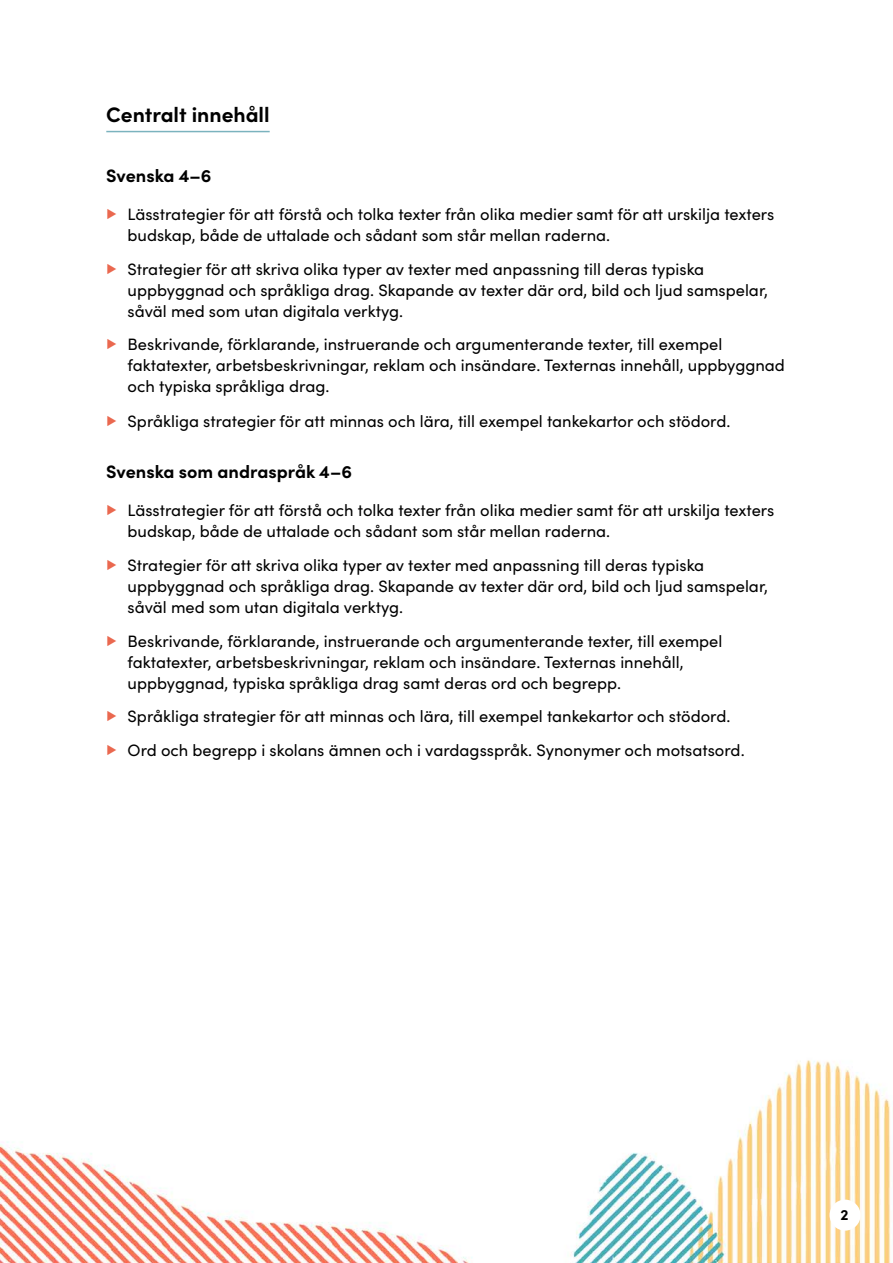
<style>
.page{position:relative;width:893px;height:1263px;background:#fff}
.page>*{position:absolute;margin:0;border:0;box-sizing:border-box;transform-origin:0 0}
.t1{font:700 21px "Sofia Pro";color:#000}
.t2{font:700 18px "Sofia Pro";color:#000}
.t3{font:16.5px/21px "Sofia Pro";color:#000}
.t4{font:700 15px "Sofia Pro";color:#000}
.s1{font-weight:700;color:#ea684f}
</style>
<div class="page">
<img style="left:0;top:130px;width:891px;height:1133px">
<div style="left:830px;top:1199px;width:30px;height:31px;background:#fff;border-radius:50%"></div>
<hr style="left:106px;top:131px;width:164px;height:1px;background:#7bb3be">
<p class="t1" style="left:106px;top:98px;width:165px">Centralt innehåll</p>
<p class="t2" style="left:106px;top:162px;width:107px">Svenska 4–6</p>
<p class="t3" style="left:128px;top:203px;width:648px;text-indent:-21px"><span class="s1">▶</span> Lässtrategier för att förstå och tolka texter från olika medier samt för att urskilja texters budskap, både de uttalade och sådant som står mellan raderna.</p>
<p class="t3" style="left:128px;top:257px;width:642px;text-indent:-21px"><span class="s1">▶</span> Strategier för att skriva olika typer av texter med anpassning till deras typiska uppbyggnad och språkliga drag. Skapande av texter där ord, bild och ljud samspelar, såväl med som utan digitala verktyg.</p>
<p class="t3" style="left:128px;top:333px;width:659px;text-indent:-21px"><span class="s1">▶</span> Beskrivande, förklarande, instruerande och argumenterande texter, till exempel faktatexter, arbetsbeskrivningar, reklam och insändare. Texternas innehåll, uppbyggnad och typiska språkliga drag.</p>
<p class="t3" style="left:106px;top:410px;width:626px"><span class="s1">▶</span> Språkliga strategier för att minnas och lära, till exempel tankekartor och stödord.</p>
<p class="t2" style="left:106px;top:458px;width:247px">Svenska som andraspråk 4–6</p>
<p class="t3" style="left:128px;top:499px;width:648px;text-indent:-21px"><span class="s1">▶</span> Lässtrategier för att förstå och tolka texter från olika medier samt för att urskilja texters budskap, både de uttalade och sådant som står mellan raderna.</p>
<p class="t3" style="left:128px;top:554px;width:642px;text-indent:-21px"><span class="s1">▶</span> Strategier för att skriva olika typer av texter med anpassning till deras typiska uppbyggnad och språkliga drag. Skapande av texter där ord, bild och ljud samspelar, såväl med som utan digitala verktyg.</p>
<p class="t3" style="left:128px;top:629px;width:596px;text-indent:-21px"><span class="s1">▶</span> Beskrivande, förklarande, instruerande och argumenterande texter, till exempel faktatexter, arbetsbeskrivningar, reklam och insändare. Texternas innehåll, uppbyggnad, typiska språkliga drag samt deras ord och begrepp.</p>
<p class="t3" style="left:106px;top:699px;width:640px;line-height:33.8px"><span class="s1">▶</span> Språkliga strategier för att minnas och lära, till exempel tankekartor och stödord. <span class="s1">▶</span> Ord och begrepp i skolans ämnen och i vardagsspråk. Synonymer och motsatsord.</p>
<p class="t4" style="left:840px;top:1204px;width:10px">2</p>
</div>
